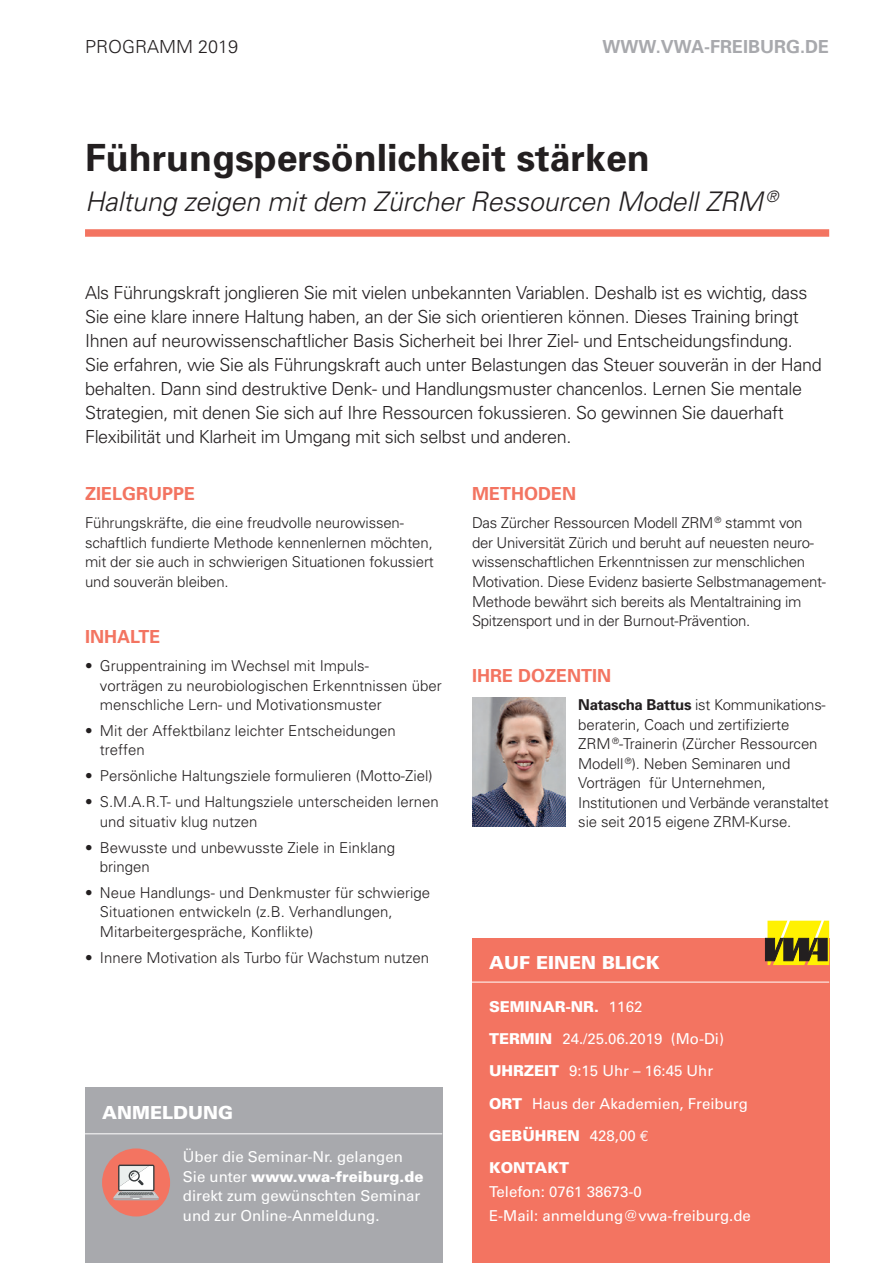
<style>
.page{position:relative;width:893px;height:1263px;background:#fff}
.page>*{position:absolute;margin:0;border:0;box-sizing:border-box;transform-origin:0 0}
.t1{font:700 37.5px "Univers";color:#231f20}
.t2{font:italic 300 27px "Univers";letter-spacing:-.01em;color:#231f20}
.t3{font:300 18px/24px "Univers";letter-spacing:-.02em;color:#231f20}
.t4{font:700 18px "Univers";color:#f37461}
.t5{font:900 18px "Univers";color:#fff}
.t6{font:700 18px "Univers";color:#a8a9ad}
.t7{font:300 18px "Univers";color:#231f20}
.t8{font:300 15px/19.5px "Univers";letter-spacing:-.01em;color:#231f20}
.t9{font:15px/32.2px "Univers";color:#fff}
.s1{font-weight:900}
.s2{font-weight:700}
.s3{font-family:"Euro Mono"}
</style>
<div class="page">
<div style="left:85px;top:1087px;width:357px;height:176px;background:#a8a9ad"></div>
<hr style="left:85px;top:1133px;width:357px;height:1px;background:#fff">
<div style="left:102px;top:1148px;width:68px;height:68px;background:#f37461;border-radius:50%"></div>
<div style="left:118px;top:1164px;width:37px;height:27px;background:#373b3d;border-radius:2px"></div>
<svg style="left:113px;top:1166px;width:46px;height:34px"></svg>
<img style="left:472px;top:698px;width:94px;height:129px">
<div style="left:472px;top:939px;width:357px;height:324px;background:#f37461"></div>
<hr style="left:472px;top:982px;width:357px;height:1px;background:#fff">
<svg style="left:765px;top:921px;width:64px;height:44px;background:#a49a1a"></svg>
<div style="left:85px;top:229px;width:744px;height:8px;background:#f37461"></div>
<p class="t7" style="left:85px;top:36px;width:155px">PROGRAMM 2019</p>
<p class="t6" style="left:602px;top:35px;width:228px">WWW.VWA-FREIBURG.DE</p>
<h1 class="t1" style="left:85px;top:134px;width:566px">Führungspersönlichkeit stärken</h1>
<h2 class="t2" style="left:85px;top:185px;width:695px">Haltung zeigen mit dem Zürcher Ressourcen Modell ZRM <sup>®</sup></h2>
<p class="t3" style="left:85px;top:281px;width:738px">Als Führungskraft jonglieren Sie mit vielen unbekannten Variablen. Deshalb ist es wichtig, dass Sie eine klare innere Haltung haben, an der Sie sich orientieren können. Dieses Training bringt Ihnen auf neurowissenschaftlicher Basis Sicherheit bei Ihrer Ziel- und Entscheidungsfindung.<br>Sie erfahren, wie Sie als Führungskraft auch unter Belastungen das Steuer souverän in der Hand behalten. Dann sind destruktive Denk- und Handlungsmuster chancenlos. Lernen Sie mentale Strategien, mit denen Sie sich auf Ihre Ressourcen fokussieren. So gewinnen Sie dauerhaft Flexibilität und Klarheit im Umgang mit sich selbst und anderen.</p>
<p class="t4" style="left:85px;top:482px;width:112px">ZIELGRUPPE</p>
<p class="t8" style="left:85px;top:513px;width:350px">Führungskräfte, die eine freudvolle neurowissen&shy;schaftlich fundierte Methode kennenlernen möchten, mit der sie auch in schwierigen Situationen fokussiert und souverän bleiben.</p>
<p class="t4" style="left:85px;top:625px;width:77px">INHALTE</p>
<p class="t8" style="left:100px;top:656px;width:343px;text-indent:-15px">• Gruppentraining im Wechsel mit Impuls-<br>vorträgen zu neurobiologischen Erkenntnissen über menschliche Lern- und Motivationsmuster</p>
<p class="t8" style="left:100px;top:721px;width:297px;text-indent:-15px">• Mit der Affektbilanz leichter Entscheidungen treffen</p>
<p class="t8" style="left:85px;top:766px;width:349px">• Persönliche Haltungsziele formulieren (Motto-Ziel)</p>
<p class="t8" style="left:100px;top:792px;width:340px;text-indent:-15px">• S.M.A.R.T- und Haltungsziele unterscheiden lernen und situativ klug nutzen</p>
<p class="t8" style="left:100px;top:837px;width:297px;text-indent:-15px">• Bewusste und unbewusste Ziele in Einklang bringen</p>
<p class="t8" style="left:100px;top:883px;width:332px;text-indent:-15px">• Neue Handlungs- und Denkmuster für schwierige<br>Situationen entwickeln (z.B. Verhandlungen,<br>Mitarbeitergespräche, Konflikte)</p>
<p class="t8" style="left:85px;top:948px;width:346px">• Innere Motivation als Turbo für Wachstum nutzen</p>
<p class="t5" style="left:102px;top:1101px;width:132px">ANMELDUNG</p>
<p class="t9" style="left:183px;top:1147px;width:242px;line-height:19.5px">Über die Seminar-Nr. gelangen<br>Sie unter <span class="s1">www.vwa-freiburg.de </span>direkt zum gewünschten Seminar und zur Online-Anmeldung.</p>
<p class="t4" style="left:472px;top:482px;width:105px">METHODEN</p>
<p class="t8" style="left:472px;top:513px;width:355px">Das Zürcher Ressourcen Modell ZRM <sup>®</sup> stammt von der Universität Zürich und beruht auf neuesten neuro&shy;wissenschaftlichen Erkenntnissen zur menschlichen Motivation. Diese Evidenz basierte Selbstmanagement-Methode bewährt sich bereits als Mentaltraining im Spitzensport und in der Burnout-Prävention.</p>
<p class="t4" style="left:472px;top:664px;width:141px">IHRE DOZENTIN</p>
<p class="t8" style="left:578px;top:695px;width:252px"><span class="s2">Natascha Battus</span> ist Kommunikations&shy;beraterin, Coach und zertifizierte<br>ZRM <sup>®</sup>-Trainerin (Zürcher Ressourcen Modell <sup>®</sup>). Neben Seminaren und Vorträgen für Unternehmen, Institutionen und Verbände veranstaltet sie seit 2015 eigene ZRM-Kurse.</p>
<p class="t5" style="left:489px;top:951px;width:172px">AUF EINEN BLICK</p>
<p class="t9" style="left:489px;top:990px;width:260px"><span class="s1">SEMINAR-NR.</span> 1162<br><span class="s1">TERMIN</span> 24./25.06.2019 (Mo-Di)<br><span class="s1">UHRZEIT</span> 9:15 Uhr – 16:45 Uhr<br><span class="s1">ORT</span> Haus der Akademien, Freiburg<br><span class="s1">GEBÜHREN</span> 428,00 <span class="s3">€<br></span><span class="s1">KONTAKT</span></p>
<p class="t9" style="left:489px;top:1180px;width:263px;line-height:23.7px">Telefon: 0761 38673-0<br>E-Mail: anmeldung@vwa-freiburg.de</p>
</div>
